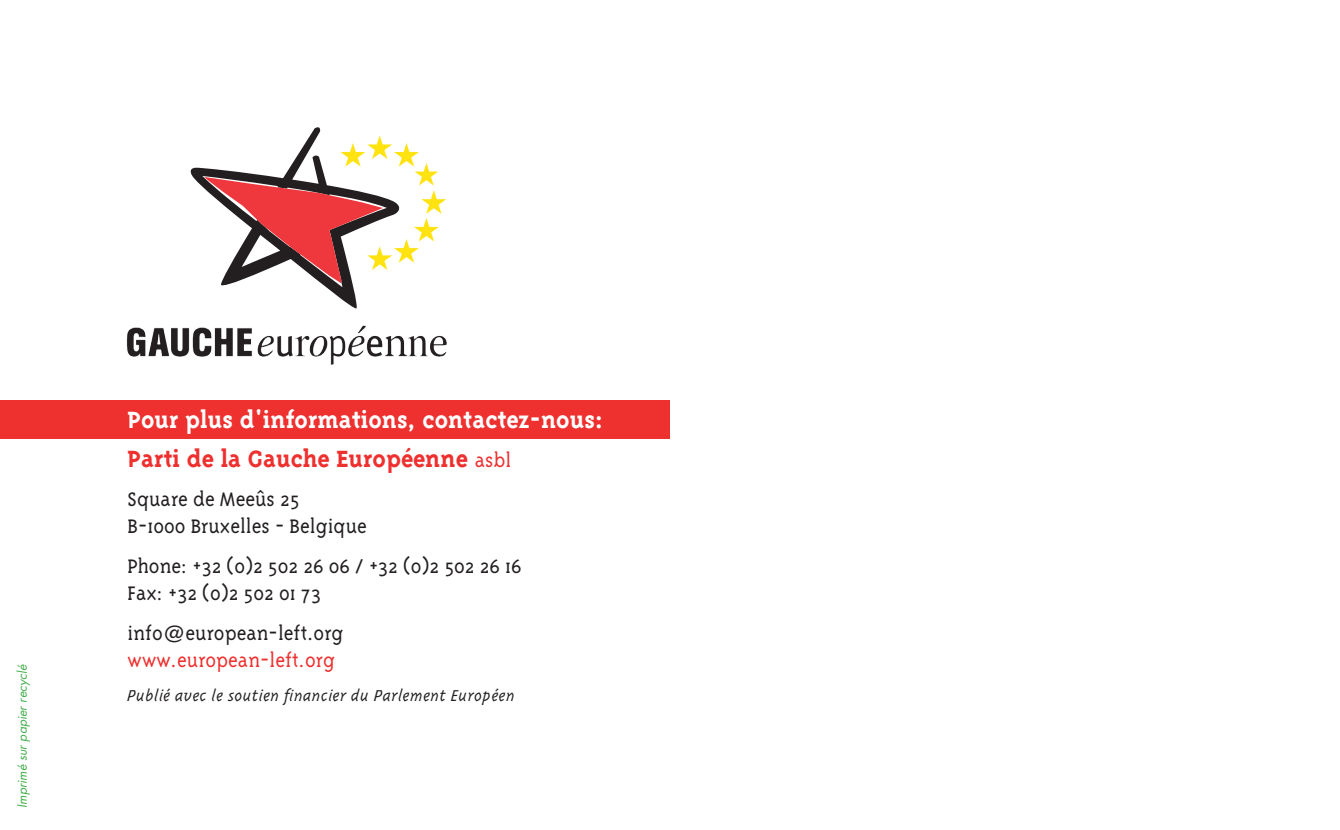
<style>
.page{position:relative;width:1340px;height:830px;background:#fff}
.page>*{position:absolute;margin:0;border:0;box-sizing:border-box;transform-origin:0 0}
.t1{font:700 27px/38.7px "Triplex Serif";color:#fff}
.t2{font:300 22.5px/27px "Triplex Serif";color:#231f20}
.t3{font:italic 300 18px "Triplex";color:#231f20}
.t4{font:italic 12.38px "Futura Std";color:#40ae49}
.s1{color:#ee302f}
.s2{font-weight:300;font-size:22.5px;color:#ee302f}
.s3{font-family:"Helvetica";font-weight:400}
</style>
<div class="page">
<svg style="left:190px;top:127px;width:256px;height:181px"></svg>
<div style="left:0;top:400px;width:670px;height:38px;background:#ee302f"></div>
<img style="left:126px;top:325px;width:321px;height:40px">
<p class="t4" style="left:14px;top:807px;width:145px;rotate:-90deg">Imprimé sur papier recyclé</p>
<p class="t1" style="left:128px;top:399px;width:477px">Pour plus d'informations, contactez-nous:<br><span class="s1">Parti de la Gauche Européenne</span> <span class="s2">asbl</span></p>
<p class="t2" style="left:128px;top:485px;width:241px">Square de Meeûs 25<br>B-1000 Bruxelles - Belgique</p>
<p class="t2" style="left:128px;top:552px;width:395px">Phone: +32 (0)2 502 26 06 / +32 (0)2 502 26 16<br>Fax: +32 (0)2 502 01 73</p>
<p class="t2" style="left:128px;top:619px;width:217px">info<span class="s3">@</span>european-left.org <span class="s1">www.european-left.org</span></p>
<p class="t3" style="left:128px;top:686px;width:389px">Publié avec le soutien financier du Parlement Européen</p>
</div>
